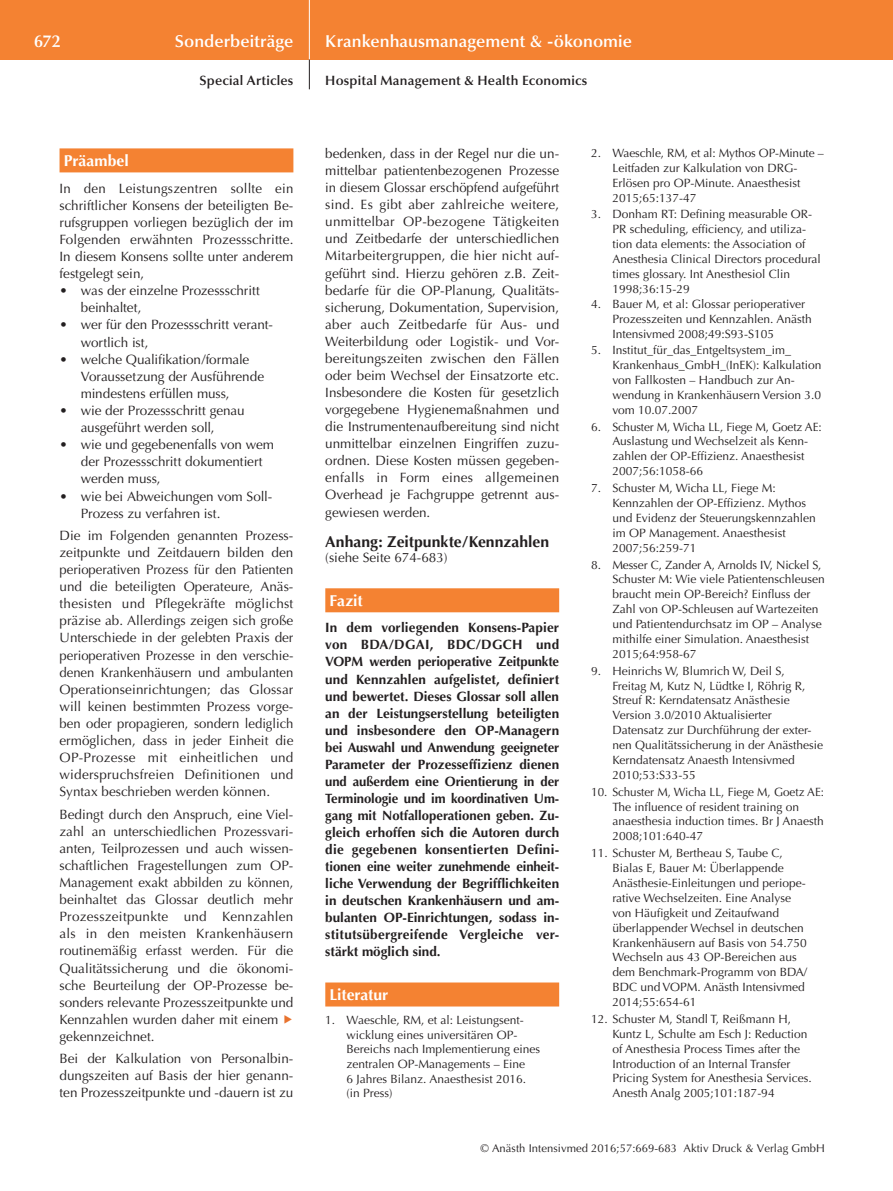
<style>
.page{position:relative;width:893px;height:1191px;background:#fff}
.page>*{position:absolute;margin:0;border:0;box-sizing:border-box;transform-origin:0 0}
.t1{font:600 17.25px "Optima";color:#fff}
.t2{font:700 15.75px "Optima";letter-spacing:.005em;color:#231f20}
.t3{font:700 15.75px "Optima";letter-spacing:-.005em;color:#fff}
.t4{font:13.5px/17.1px "Optima";color:#231f20}
.t5{font:700 13.5px/17.1px "Optima";letter-spacing:.02em;color:#231f20;text-align:justify}
.t6{font:600 13.5px "Optima";letter-spacing:.015em;color:#231f20}
.t7{font:12px/14.9px "Optima";color:#231f20}
.t8{font:11.25px "Optima";letter-spacing:.005em;color:#231f20}
.s1{color:#e8732f}
</style>
<div class="page">
<div style="left:0;top:0;width:893px;height:60px;background:#f48232"></div>
<hr style="left:309px;top:0;width:1px;height:60px;background:#fff">
<svg style="left:309px;top:60px;width:1px;height:29px"></svg>
<div style="left:60px;top:148px;width:233px;height:24px;background:#f48232"></div>
<div style="left:325px;top:588px;width:234px;height:24px;background:#f48232"></div>
<div style="left:325px;top:982px;width:234px;height:24px;background:#f48232"></div>
<p class="t1" style="left:34px;top:31px;width:28px">672</p>
<p class="t1" style="left:175px;top:31px;width:120px">Sonderbeiträge</p>
<p class="t1" style="left:325px;top:31px;width:308px">Krankenhausmanagement &amp; -ökonomie</p>
<p class="t6" style="left:199px;top:73px;width:95px">Special Articles</p>
<p class="t6" style="left:325px;top:73px;width:264px">Hospital Management &amp; Health Economics</p>
<p class="t3" style="left:64px;top:151px;width:67px">Präambel</p>
<p class="t4" style="left:60px;top:180px;width:235px;text-align:justify">In den Leistungszentren sollte ein schriftlicher Konsens der beteiligten Be&shy;rufsgruppen vorliegen bezüglich der im Folgenden erwähnten Prozessschritte.<br>In diesem Konsens sollte unter anderem festgelegt sein,</p>
<p class="t4" style="left:81px;top:282px;width:181px;text-indent:-21px">• was der einzelne Prozessschritt beinhaltet,</p>
<p class="t4" style="left:81px;top:316px;width:194px;text-indent:-21px">• wer für den Prozessschritt verant&shy;wortlich ist,</p>
<p class="t4" style="left:81px;top:351px;width:185px;text-indent:-21px">• welche Qualifikation/formale<br>Voraussetzung der Ausführende mindestens erfüllen muss,</p>
<p class="t4" style="left:81px;top:402px;width:165px;text-indent:-21px">• wie der Prozessschritt genau ausgeführt werden soll,</p>
<p class="t4" style="left:81px;top:436px;width:195px;text-indent:-21px">• wie und gegebenenfalls von wem der Prozessschritt dokumentiert werden muss,</p>
<p class="t4" style="left:81px;top:487px;width:193px;text-indent:-21px">• wie bei Abweichungen vom Soll-<br>Prozess zu verfahren ist.</p>
<p class="t4" style="left:60px;top:527px;width:235px;text-align:justify">Die im Folgenden genannten Prozess&shy;zeitpunkte und Zeitdauern bilden den perioperativen Prozess für den Patienten und die beteiligten Operateure, Anäs&shy;thesisten und Pflegekräfte möglichst präzise ab. Allerdings zeigen sich große Unterschiede in der gelebten Praxis der perioperativen Prozesse in den verschie&shy;denen Krankenhäusern und ambulanten Operationseinrichtungen; das Glossar will keinen bestimmten Prozess vorge&shy;ben oder propagieren, sondern lediglich ermöglichen, dass in jeder Einheit die OP-Prozesse mit einheitlichen und widerspruchsfreien Definitionen und Syntax beschrieben werden können.</p>
<p class="t4" style="left:60px;top:805px;width:235px;text-align:justify">Bedingt durch den Anspruch, eine Viel&shy;zahl an unterschiedlichen Prozessvari&shy;anten, Teilprozessen und auch wissen&shy;schaftlichen Fragestellungen zum OP-Management exakt abbilden zu können, beinhaltet das Glossar deutlich mehr Prozesszeitpunkte und Kennzahlen als in den meisten Krankenhäusern routinemäßig erfasst werden. Für die Qualitätssicherung und die ökonomi&shy;sche Beurteilung der OP-Prozesse be&shy;sonders relevante Prozesszeitpunkte und Kennzahlen wurden daher mit einem <span class="s1">▶ </span>gekennzeichnet.</p>
<p class="t4" style="left:60px;top:1050px;width:235px;text-align:justify">Bei der Kalkulation von Personalbin&shy;dungszeiten auf Basis der hier genann&shy;ten Prozesszeitpunkte und -dauern ist zu</p>
<p class="t4" style="left:325px;top:145px;width:235px;text-align:justify">bedenken, dass in der Regel nur die un&shy;mittelbar patientenbezogenen Prozesse in diesem Glossar erschöpfend aufgeführt sind. Es gibt aber zahlreiche weitere, unmittelbar OP-bezogene Tätigkeiten und Zeitbedarfe der unterschiedlichen Mitarbeitergruppen, die hier nicht auf&shy;geführt sind. Hierzu gehören z.B. Zeit&shy;bedarfe für die OP-Planung, Qualitäts&shy;sicherung, Dokumentation, Supervision, aber auch Zeitbedarfe für Aus- und Weiterbildung oder Logistik- und Vor&shy;bereitungszeiten zwischen den Fällen oder beim Wechsel der Einsatzorte etc.<br>Insbesondere die Kosten für gesetzlich vorgegebene Hygienemaßnahmen und die Instrumentenaufbereitung sind nicht unmittelbar einzelnen Eingriffen zuzu&shy;ordnen. Diese Kosten müssen gegeben&shy;enfalls in Form eines allgemeinen Overhead je Fachgruppe getrennt aus&shy;gewiesen werden.</p>
<p class="t2" style="left:325px;top:533px;width:225px">Anhang: Zeitpunkte/Kennzahlen</p>
<p class="t4" style="left:325px;top:549px;width:124px">(siehe Seite 674-683)</p>
<p class="t3" style="left:330px;top:591px;width:35px">Fazit</p>
<p class="t5" style="left:325px;top:619px;width:235px">In dem vorliegenden Konsens-Papier von BDA/DGAI, BDC/DGCH und VOPM werden perioperative Zeitpunkte und Kennzahlen aufgelistet, definiert und bewertet. Dieses Glossar soll allen an der Leistungserstellung beteiligten und insbesondere den OP-Managern bei Auswahl und Anwendung geeigneter Parameter der Prozesseffizienz dienen und außerdem eine Orientierung in der Terminologie und im koordinativen Um&shy;gang mit Notfalloperationen geben. Zu&shy;gleich erhoffen sich die Autoren durch die gegebenen konsentierten Defini&shy;tionen eine weiter zunehmende einheit&shy;liche Verwendung der Begrifflichkeiten in deutschen Krankenhäusern und am&shy;bulanten OP-Einrichtungen, sodass in&shy;stitutsübergreifende Vergleiche ver&shy;stärkt möglich sind.</p>
<p class="t3" style="left:330px;top:985px;width:60px">Literatur</p>
<p class="t7" style="left:347px;top:1013px;width:195px;text-indent:-21px">1. Waeschle, RM, et al: Leistungsent&shy;wicklung eines universitären OP-<br>Bereichs nach Implementierung eines zentralen OP-Managements – Eine<br>6 Jahres Bilanz. Anaesthesist 2016. (in Press)</p>
<p class="t7" style="left:612px;top:146px;width:213px;text-indent:-21px">2. Waeschle, RM, et al: Mythos OP-Minute –<br>Leitfaden zur Kalkulation von DRG-<br>Erlösen pro OP-Minute. Anaesthesist<br>2015;65:137-47</p>
<p class="t7" style="left:612px;top:206px;width:210px;text-indent:-21px">3. Donham RT: Defining measurable OR-PR scheduling, efficiency, and utiliza&shy;tion data elements: the Association of Anesthesia Clinical Directors procedural times glossary. Int Anesthesiol Clin 1998;36:15-29</p>
<p class="t7" style="left:612px;top:297px;width:201px;text-indent:-21px">4. Bauer M, et al: Glossar perioperativer<br>Prozesszeiten und Kennzahlen. Anästh<br>Intensivmed 2008;49:S93-S105</p>
<p class="t7" style="left:612px;top:342px;width:211px;text-indent:-21px">5. Institut_für_das_Entgeltsystem_im_ Krankenhaus_GmbH_(InEK): Kalkulation von Fallkosten – Handbuch zur An&shy;wendung in Krankenhäusern Version 3.0 vom 10.07.2007</p>
<p class="t7" style="left:612px;top:419px;width:211px;text-indent:-21px">6. Schuster M, Wicha LL, Fiege M, Goetz AE:<br>Auslastung und Wechselzeit als Kenn&shy;zahlen der OP-Effizienz. Anaesthesist 2007;56:1058-66</p>
<p class="t7" style="left:612px;top:481px;width:205px;text-indent:-21px">7. Schuster M, Wicha LL, Fiege M:<br>Kennzahlen der OP-Effizienz. Mythos und Evidenz der Steuerungskennzahlen im OP Management. Anaesthesist<br>2007;56:259-71</p>
<p class="t7" style="left:612px;top:557px;width:214px;text-indent:-21px">8. Messer C, Zander A, Arnolds IV, Nickel S, Schuster M: Wie viele Patientenschleusen braucht mein OP-Bereich? Einfluss der Zahl von OP-Schleusen auf Wartezeiten und Patientendurchsatz im OP – Analyse mithilfe einer Simulation. Anaesthesist 2015;64:958-67</p>
<p class="t7" style="left:612px;top:663px;width:212px;text-indent:-21px">9. Heinrichs W, Blumrich W, Deil S,<br>Freitag M, Kutz N, Lüdtke I, Röhrig R, Streuf R: Kerndatensatz Anästhesie Version 3.0/2010 Aktualisierter Datensatz zur Durchführung der exter&shy;nen Qualitätssicherung in der Anästhesie Kerndatensatz Anaesth Intensivmed 2010;53:S33-55</p>
<p class="t7" style="left:612px;top:784px;width:213px;text-indent:-21px">10. Schuster M, Wicha LL, Fiege M, Goetz AE:<br>The influence of resident training on anaesthesia induction times. Br J Anaesth 2008;101:640-47</p>
<p class="t7" style="left:612px;top:846px;width:196px;text-indent:-21px">11. Schuster M, Bertheau S, Taube C, Bialas E, Bauer M: Überlappende Anästhesie-Einleitungen und periope&shy;rative Wechselzeiten. Eine Analyse von Häufigkeit und Zeitaufwand überlappender Wechsel in deutschen Krankenhäusern auf Basis von 54.750<br>Wechseln aus 43 OP-Bereichen aus dem Benchmark-Programm von BDA/ BDC und VOPM. Anästh Intensivmed 2014;55:654-61</p>
<p class="t7" style="left:612px;top:1011px;width:201px;text-indent:-21px">12. Schuster M, Standl T, Reißmann H, Kuntz L, Schulte am Esch J: Reduction of Anesthesia Process Times after the Introduction of an Internal Transfer Pricing System for Anesthesia Services.<br>Anesth Analg 2005;101:187-94</p>
<p class="t8" style="left:480px;top:1142px;width:346px">© Anästh Intensivmed 2016;57:669-683 Aktiv Druck &amp; Verlag GmbH</p>
</div>
